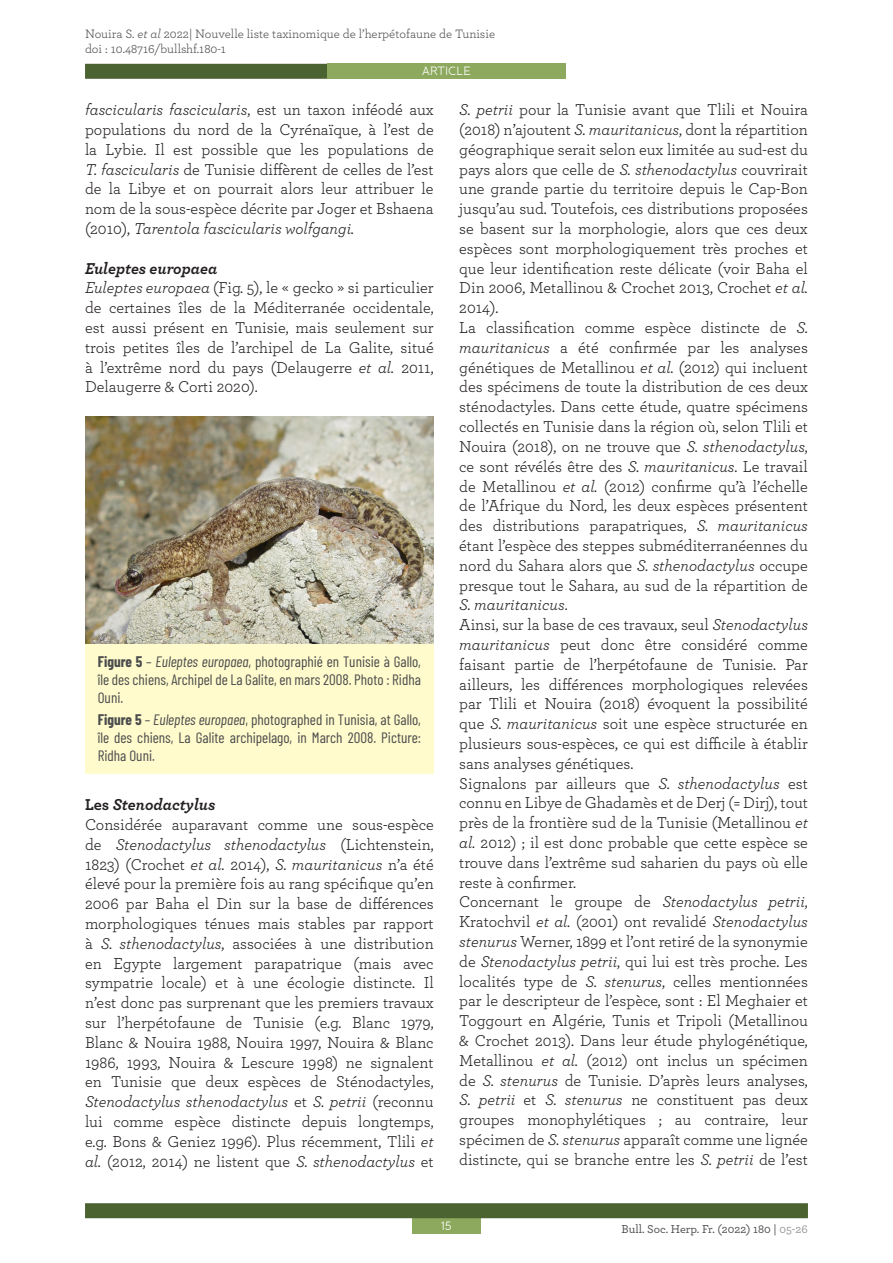
<style>
.page{position:relative;width:893px;height:1263px;background:#fff}
.page>*{position:absolute;margin:0;border:0;box-sizing:border-box;transform-origin:0 0}
.t1{font:16.5px/19.8px "Archer";color:#231f20}
.t2{font:15px/18px "Barlow Condensed";color:#4b4c4d;text-align:justify}
.t3{font:12.75px/15px "Archer";color:#4b4c4d}
.t4{font:500 12px "Archer";color:#4b4c4d}
.t5{font:12px "Banda";letter-spacing:-.01em;color:#fff}
.s1{font-style:italic}
.s2{font-weight:700;font-style:italic}
.s3{font-weight:700}
.s4{color:#939598}
</style>
<div class="page">
<div style="left:412px;top:1218px;width:68px;height:15px;background:#8da95e"></div>
<div style="left:85px;top:1203px;width:723px;height:15px;background:#4a6331"></div>
<div style="left:85px;top:64px;width:457px;height:15px;background:#4a6331"></div>
<div style="left:327px;top:64px;width:239px;height:15px;background:#8da95e"></div>
<div style="left:85px;top:644px;width:349px;height:130px;background:#fffbcc"></div>
<img style="left:85px;top:417px;width:349px;height:227px">
<p class="t3" style="left:85px;top:26px;width:412px">Nouira S. <span class="s1">et al</span> 2022| Nouvelle liste taxinomique de l’herpétofaune de Tunisie doi : 10.48716/bullshf.180-1</p>
<p class="t5" style="left:422px;top:64px;width:51px">ARTICLE</p>
<p class="t1" style="left:85px;top:99px;width:350px;text-align:justify"><span class="s1">fascicularis fascicularis</span>, est un taxon inféodé aux populations du nord de la Cyrénaïque, à l’est de la Lybie. Il est possible que les populations de <span class="s1">T. fascicularis</span> de Tunisie diffèrent de celles de l’est de la Libye et on pourrait alors leur attribuer le nom de la sous-espèce décrite par Joger et Bshaena (2010), <span class="s1">Tarentola fascicularis wolfgangi.</span></p>
<p class="t1" style="left:85px;top:257px;width:350px"><span class="s2">Euleptes europaea<br></span><span class="s1">Euleptes europaea</span> (Fig. 5), le « gecko » si particulier de certaines îles de la Méditerranée occidentale, est aussi présent en Tunisie, mais seulement sur trois petites îles de l’archipel de La Galite, situé à l’extrême nord du pays (Delaugerre <span class="s1">et al.</span> 2011, Delaugerre &amp; Corti 2020).</p>
<p class="t2" style="left:98px;top:651px;width:325px"><span class="s3">Figure 5</span> – <span class="s1">Euleptes europaea</span>, photographié en Tunisie à Gallo, île des chiens, Archipel de La Galite, en mars 2008. Photo : Ridha Ouni.</p>
<p class="t2" style="left:98px;top:710px;width:325px"><span class="s3">Figure 5</span> – <span class="s1">Euleptes europaea</span>, photographed in Tunisia, at Gallo, île des chiens, La Galite archipelago, in March 2008. Picture:<br>Ridha Ouni.</p>
<p class="t1" style="left:85px;top:794px;width:350px"><span class="s3">Les</span> <span class="s2">Stenodactylus<br></span>Considérée auparavant comme une sous-espèce de <span class="s1">Stenodactylus sthenodactylus</span> (Lichtenstein, 1823) (Crochet <span class="s1">et al.</span> 2014), <span class="s1">S. mauritanicus</span> n’a été élevé pour la première fois au rang spécifique qu’en 2006 par Baha el Din sur la base de différences morphologiques ténues mais stables par rapport à <span class="s1">S. sthenodactylus</span>, associées à une distribution en Egypte largement parapatrique (mais avec sympatrie locale) et à une écologie distincte. Il n’est donc pas surprenant que les premiers travaux sur l’herpétofaune de Tunisie (e.g. Blanc 1979, Blanc &amp; Nouira 1988, Nouira 1997, Nouira &amp; Blanc 1986, 1993, Nouira &amp; Lescure 1998) ne signalent en Tunisie que deux espèces de Sténodactyles, <span class="s1">Stenodactylus sthenodactylus</span> et <span class="s1">S. petrii</span> (reconnu lui comme espèce distincte depuis longtemps, e.g. Bons &amp; Geniez 1996). Plus récemment, Tlili <span class="s1">et al.</span> (2012, 2014) ne listent que <span class="s1">S. sthenodactylus</span> et</p>
<p class="t1" style="left:459px;top:99px;width:350px"><span class="s1">S. petrii</span> pour la Tunisie avant que Tlili et Nouira (2018) n’ajoutent <span class="s1">S. mauritanicus</span>, dont la répartition géographique serait selon eux limitée au sud-est du pays alors que celle de <span class="s1">S. sthenodactylus</span> couvrirait une grande partie du territoire depuis le Cap-Bon jusqu’au sud. Toutefois, ces distributions proposées se basent sur la morphologie, alors que ces deux espèces sont morphologiquement très proches et que leur identification reste délicate (voir Baha el Din 2006, Metallinou &amp; Crochet 2013, Crochet <span class="s1">et al.<br></span>2014).<br>La classification comme espèce distincte de <span class="s1">S. mauritanicus</span> a été confirmée par les analyses génétiques de Metallinou <span class="s1">et al.</span> (2012) qui incluent des spécimens de toute la distribution de ces deux sténodactyles. Dans cette étude, quatre spécimens collectés en Tunisie dans la région où, selon Tlili et Nouira (2018), on ne trouve que <span class="s1">S. sthenodactylus</span>, ce sont révélés être des <span class="s1">S. mauritanicus</span>. Le travail de Metallinou <span class="s1">et al.</span> (2012) confirme qu’à l’échelle de l’Afrique du Nord, les deux espèces présentent des distributions parapatriques, <span class="s1">S. mauritanicus </span>étant l’espèce des steppes subméditerranéennes du nord du Sahara alors que <span class="s1">S. sthenodactylus</span> occupe presque tout le Sahara, au sud de la répartition de <span class="s1">S. mauritanicus</span>.<br>Ainsi, sur la base de ces travaux, seul <span class="s1">Stenodactylus mauritanicus</span> peut donc être considéré comme faisant partie de l’herpétofaune de Tunisie. Par ailleurs, les différences morphologiques relevées par Tlili et Nouira (2018) évoquent la possibilité que <span class="s1">S. mauritanicus</span> soit une espèce structurée en plusieurs sous-espèces, ce qui est difficile à établir sans analyses génétiques.<br>Signalons par ailleurs que <span class="s1">S. sthenodactylus</span> est connu en Libye de Ghadamès et de Derj (= Dirj), tout près de la frontière sud de la Tunisie (Metallinou <span class="s1">et al.</span> 2012) ; il est donc probable que cette espèce se trouve dans l’extrême sud saharien du pays où elle reste à confirmer.<br>Concernant le groupe de <span class="s1">Stenodactylus petrii</span>, Kratochvil <span class="s1">et al.</span> (2001) ont revalidé <span class="s1">Stenodactylus stenurus</span> Werner, 1899 et l’ont retiré de la synonymie de <span class="s1">Stenodactylus petrii</span>, qui lui est très proche. Les localités type de <span class="s1">S. stenurus</span>, celles mentionnées par le descripteur de l’espèce, sont : El Meghaier et Toggourt en Algérie, Tunis et Tripoli (Metallinou &amp; Crochet 2013). Dans leur étude phylogénétique, Metallinou <span class="s1">et al.</span> (2012) ont inclus un spécimen de <span class="s1">S. stenurus</span> de Tunisie. D’après leurs analyses, <span class="s1">S. petrii</span> et <span class="s1">S. stenurus</span> ne constituent pas deux groupes monophylétiques ; au contraire, leur spécimen de <span class="s1">S. stenurus</span> apparaît comme une lignée distincte, qui se branche entre les <span class="s1">S. petrii</span> de l’est</p>
<p class="t5" style="left:441px;top:1218px;width:12px">15</p>
<p class="t4" style="left:622px;top:1220px;width:188px">Bull. Soc. Herp. Fr. (2022) 180 | <span class="s4">05-26</span></p>
</div>
